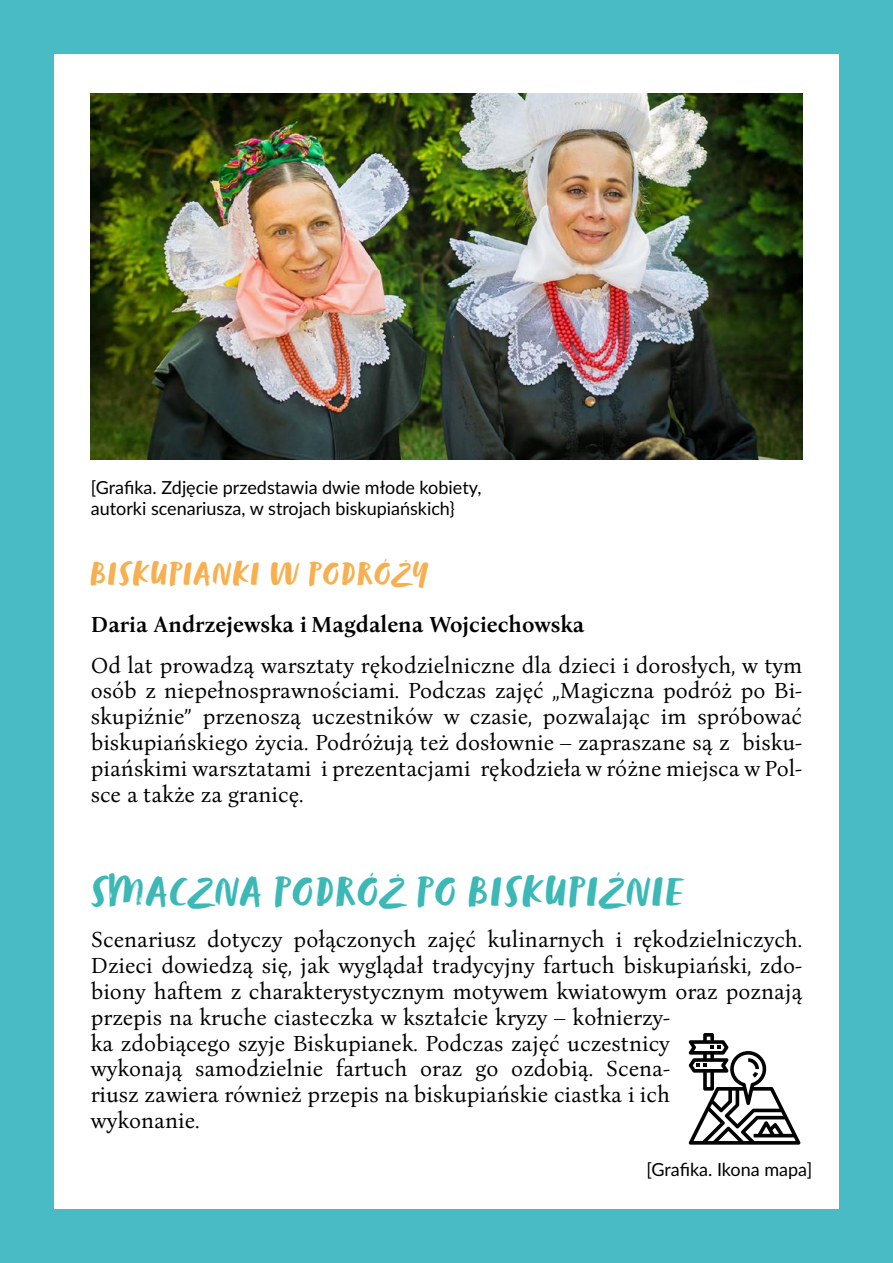
<style>
.page{position:relative;width:893px;height:1263px;background:#48bbc4}
.page>*{position:absolute;margin:0;border:0;box-sizing:border-box;transform-origin:0 0}
.t1{font:42px "Zooja Pro";letter-spacing:.075em;color:#3cb8b7}
.t2{font:33px "Zooja Pro";letter-spacing:.075em;color:#f8af4f}
.t3{font:22.5px/25.8px "Bona Nova";color:#000;text-align:justify}
.t4{font:700 22.5px "Bona Nova";color:#000}
.t5{font:18px/20.7px "Lato";color:#000}
</style>
<div class="page">
<div style="left:54px;top:54px;width:785px;height:1155px;background:#fff"></div>
<img style="left:91px;top:94px;width:711px;height:365px">
<svg style="left:689px;top:1033px;width:111px;height:112px"></svg>
<p class="t5" style="left:91px;top:477px;width:392px">[Grafika. Zdjęcie przedstawia dwie młode kobiety, autorki scenariusza, w strojach biskupiańskich}</p>
<h2 class="t2" style="left:91px;top:553px;width:338px">BISKUPIANKI W PODRÓŻY</h2>
<p class="t4" style="left:91px;top:607px;width:495px">Daria Andrzejewska i Magdalena Wojciechowska</p>
<p class="t3" style="left:91px;top:652px;width:713px">Od lat prowadzą warsztaty rękodzielniczne dla dzieci i dorosłych, w tym osób z niepełnosprawnościami. Podczas zajęć „Magiczna podróż po Bi&shy;skupiźnie” przenoszą uczestników w czasie, pozwalając im spróbować biskupiańskiego życia. Podróżują też dosłownie – zapraszane są z bisku&shy;piańskimi warsztatami i prezentacjami rękodzieła w różne miejsca w Pol&shy;sce a także za granicę.</p>
<h1 class="t1" style="left:91px;top:866px;width:592px">SMACZNA PODRÓŻ PO BISKUPIŹNIE</h1>
<p class="t3" style="left:91px;top:927px;width:713px;text-align:left">Scenariusz dotyczy połączonych zajęć kulinarnych i rękodzielniczych.<br>Dzieci dowiedzą się, jak wyglądał tradycyjny fartuch biskupiański, zdo&shy;biony haftem z charakterystycznym motywem kwiatowym oraz poznają przepis na kruche ciasteczka w kształcie kryzy – kołnierzy-<br>ka zdobiącego szyje Biskupianek. Podczas zajęć uczestnicy<br>wykonają samodzielnie fartuch oraz go ozdobią. Scena-<br>riusz zawiera również przepis na biskupiańskie ciastka i ich<br>wykonanie.</p>
<p class="t5" style="left:646px;top:1158px;width:167px">[Grafika. Ikona mapa]</p>
</div>
